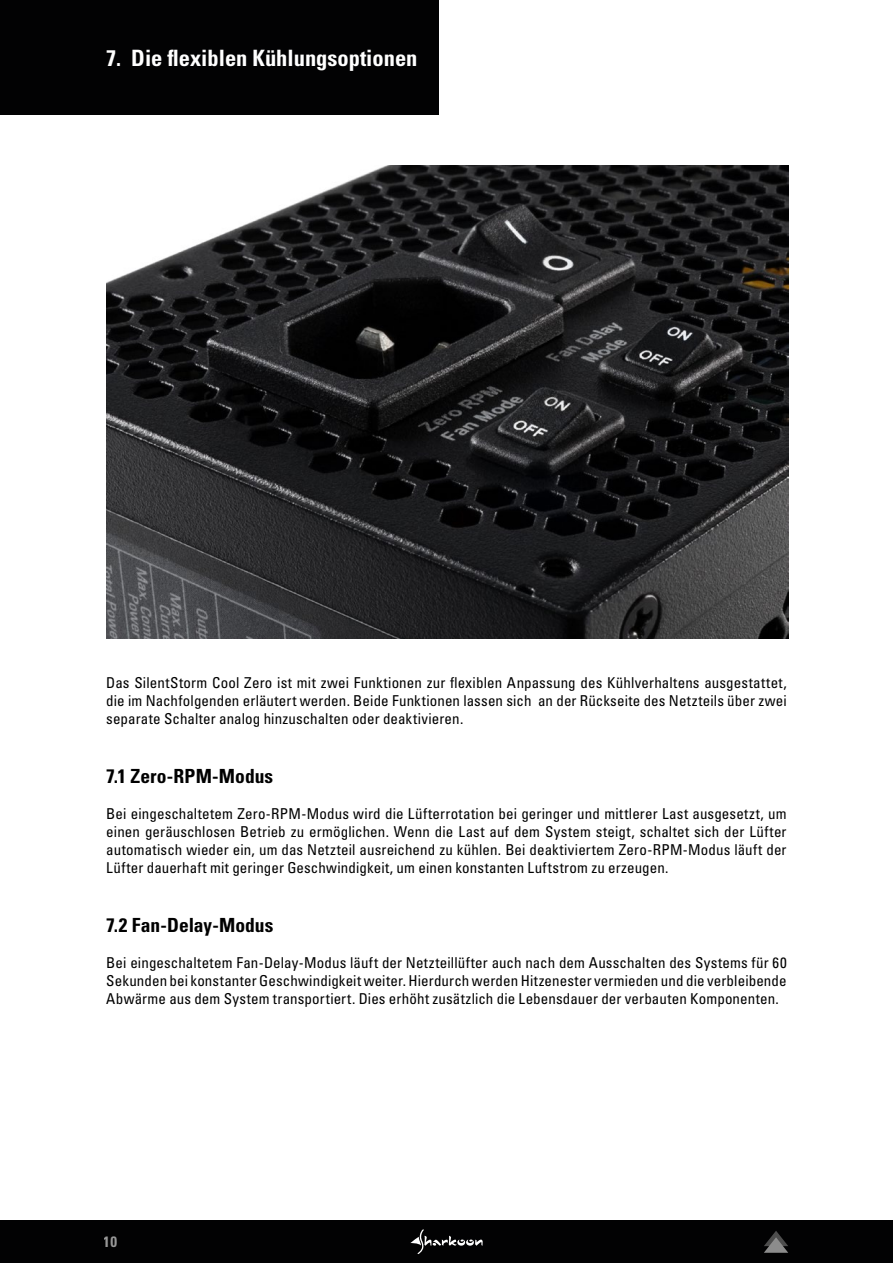
<style>
.page{position:relative;width:893px;height:1263px;background:#fff}
.page>*{position:absolute;margin:0;border:0;box-sizing:border-box;transform-origin:0 0}
.t1{font:700 condensed 22.5px "Univers";color:#fff}
.t2{font:700 condensed 19.5px "Univers";color:#000}
.t3{font:condensed 15px/18px "Univers";letter-spacing:.005em;color:#000;text-align:justify}
.t4{font:700 condensed 15px "Univers";color:#d9d9d9}
</style>
<div class="page">
<div style="left:0;top:1220px;width:893px;height:43px;background:#020203"></div>
<svg style="left:410px;top:1229px;width:73px;height:25px"></svg>
<svg style="left:764px;top:1231px;width:24px;height:22px"></svg>
<div style="left:0;top:0;width:438px;height:115px;background:#020203"></div>
<img style="left:106px;top:166px;width:682px;height:472px">
<h1 class="t1" style="left:106px;top:44px;width:313px">7. Die flexiblen Kühlungsoptionen</h1>
<p class="t3" style="left:106px;top:673px;width:682px">Das SilentStorm Cool Zero ist mit zwei Funktionen zur flexiblen Anpassung des Kühlverhaltens ausgestattet, die im Nachfolgenden erläutert werden. Beide Funktionen lassen sich an der Rückseite des Netzteils über zwei separate Schalter analog hinzuschalten oder deaktivieren.</p>
<h2 class="t2" style="left:106px;top:764px;width:168px">7.1 Zero-RPM-Modus</h2>
<p class="t3" style="left:106px;top:804px;width:682px">Bei eingeschaltetem Zero-RPM-Modus wird die Lüfterrotation bei geringer und mittlerer Last ausgesetzt, um einen geräuschlosen Betrieb zu ermöglichen. Wenn die Last auf dem System steigt, schaltet sich der Lüfter automatisch wieder ein, um das Netzteil ausreichend zu kühlen. Bei deaktiviertem Zero-RPM-Modus läuft der Lüfter dauerhaft mit geringer Geschwindigkeit, um einen konstanten Luftstrom zu erzeugen.</p>
<h2 class="t2" style="left:106px;top:913px;width:169px">7.2 Fan-Delay-Modus</h2>
<p class="t3" style="left:106px;top:954px;width:682px">Bei eingeschaltetem Fan-Delay-Modus läuft der Netzteillüfter auch nach dem Ausschalten des Systems für 60<br>Sekunden bei konstanter Geschwindigkeit weiter. Hierdurch werden Hitzenester vermieden und die verbleibende Abwärme aus dem System transportiert. Dies erhöht zusätzlich die Lebensdauer der verbauten Komponenten.</p>
<p class="t4" style="left:104px;top:1232px;width:15px">10</p>
</div>
